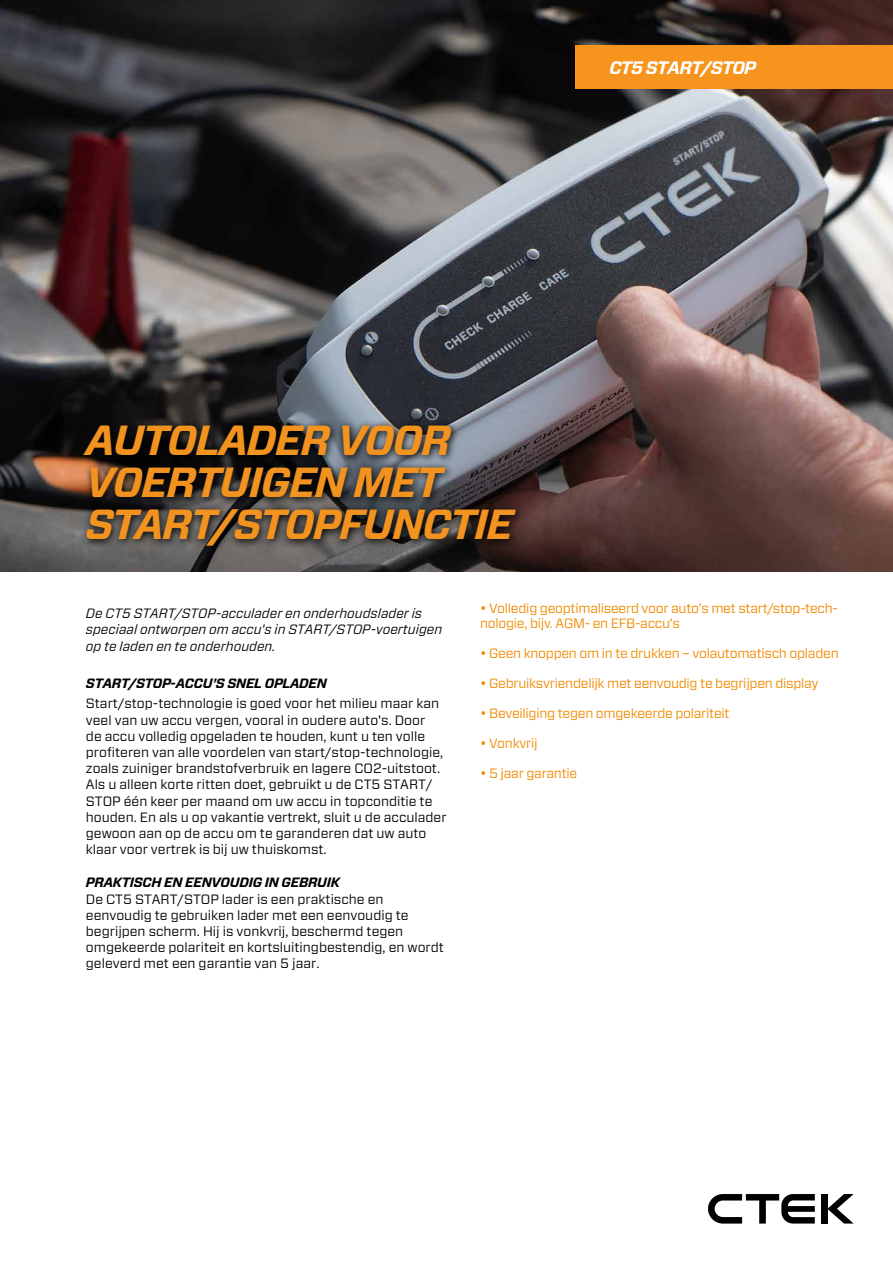
<style>
.page{position:relative;width:893px;height:1263px;background:#fff}
.page>*{position:absolute;margin:0;border:0;box-sizing:border-box;transform-origin:0 0}
.t1{font:italic 700 42px/42px "Forza";letter-spacing:-.03em;color:#f29320}
.t2{font:italic 700 18px "Forza";letter-spacing:-.04em;color:#fff}
.t3{font:13.5px/16.2px "Forza";color:#000}
.t4{font:13.5px/15px "Forza";letter-spacing:-.02em;color:#f18a00}
.t5{font:italic 13.5px/16.2px "Forza";color:#000}
.t6{font:italic 700 13.5px "Forza";letter-spacing:-.02em;color:#000}
</style>
<div class="page">
<img style="left:0;top:0;width:893px;height:572px">
<div style="left:575px;top:45px;width:318px;height:44px;background:#f7941e"></div>
<div style="left:821px;top:1194px;width:6px;height:29px;background:#000"></div>
<svg style="left:827px;top:1194px;width:27px;height:29px"></svg>
<svg style="left:708px;top:1194px;width:107px;height:29px"></svg>
<svg style="left:77px;top:419px;width:448px;height:136px;background:#363537"></svg>
<h2 class="t2" style="left:609px;top:56px;width:148px">CT5 START/STOP</h2>
<h1 class="t1" style="left:86px;top:420px;width:429px">AUTOLADER VOOR<br>VOERTUIGEN MET<br>START/STOPFUNCTIE</h1>
<p class="t5" style="left:86px;top:605px;width:358px">De CT5 START/STOP-acculader en onderhoudslader is speciaal ontworpen om accu's in START/STOP-voertuigen op te laden en te onderhouden.</p>
<p class="t6" style="left:86px;top:674px;width:243px">START/STOP-ACCU'S SNEL OPLADEN</p>
<p class="t3" style="left:86px;top:695px;width:362px">Start/stop-technologie is goed voor het milieu maar kan veel van uw accu vergen, vooral in oudere auto's. Door<br>de accu volledig opgeladen te houden, kunt u ten volle profiteren van alle voordelen van start/stop-technologie, zoals zuiniger brandstofverbruik en lagere CO2-uitstoot.<br>Als u alleen korte ritten doet, gebruikt u de CT5 START/ STOP één keer per maand om uw accu in topconditie te houden. En als u op vakantie vertrekt, sluit u de acculader gewoon aan op de accu om te garanderen dat uw auto klaar voor vertrek is bij uw thuiskomst.</p>
<p class="t6" style="left:86px;top:873px;width:256px">PRAKTISCH EN EENVOUDIG IN GEBRUIK</p>
<p class="t3" style="left:86px;top:891px;width:360px">De CT5 START/STOP lader is een praktische en eenvoudig te gebruiken lader met een eenvoudig te begrijpen scherm. Hij is vonkvrij, beschermd tegen omgekeerde polariteit en kortsluitingbestendig, en wordt geleverd met een garantie van 5 jaar.</p>
<p class="t4" style="left:480px;top:601px;width:359px">• Volledig geoptimaliseerd voor auto’s met start/stop-tech&shy;nologie, bijv. AGM- en EFB-accu’s</p>
<p class="t4" style="left:480px;top:646px;width:360px">• Geen knoppen om in te drukken – volautomatisch opladen</p>
<p class="t4" style="left:480px;top:676px;width:340px">• Gebruiksvriendelijk met eenvoudig te begrijpen display</p>
<p class="t4" style="left:480px;top:706px;width:251px">• Beveiliging tegen omgekeerde polariteit</p>
<p class="t4" style="left:480px;top:736px;width:59px">• Vonkvrij</p>
<p class="t4" style="left:480px;top:766px;width:99px">• 5 jaar garantie</p>
</div>
